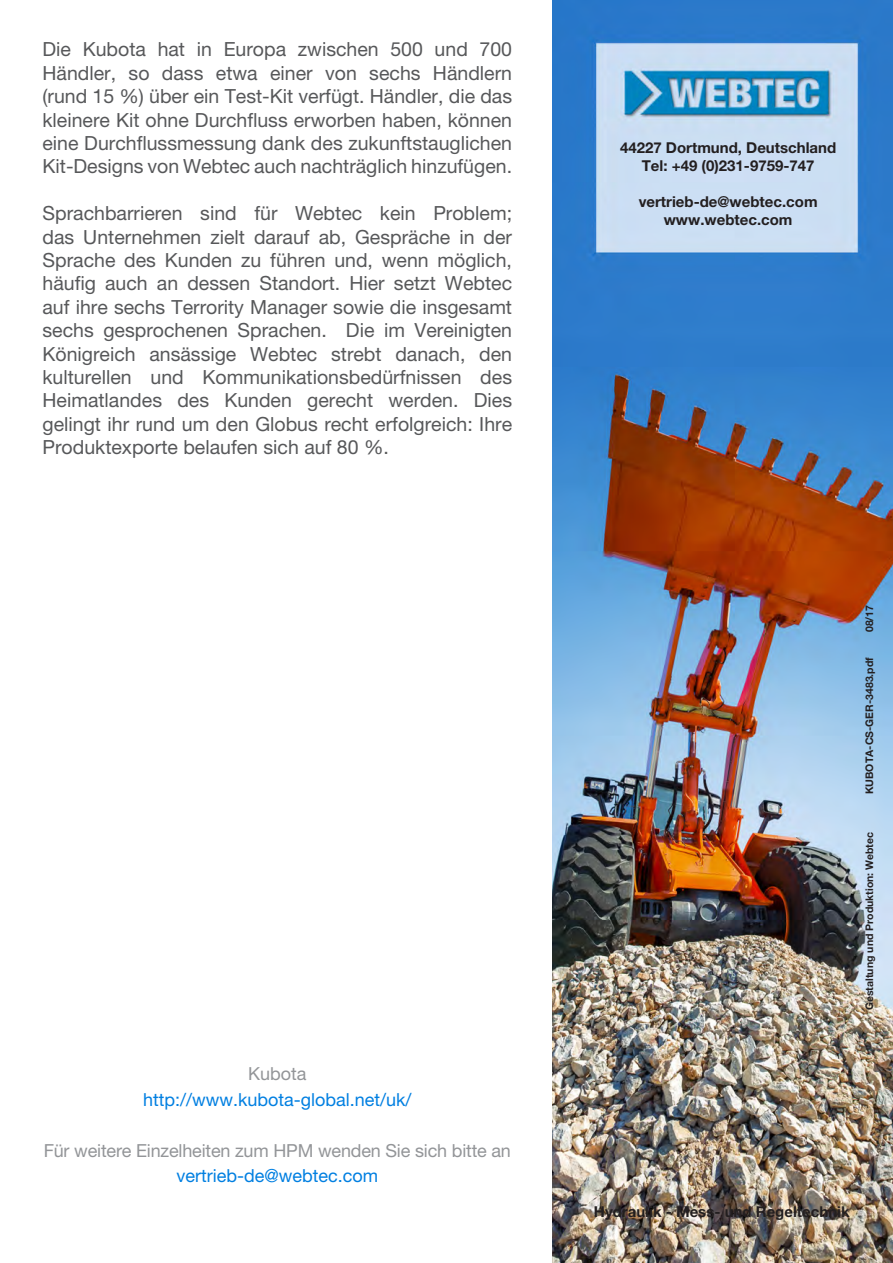
<style>
.page{position:relative;width:893px;height:1263px;background:#fff}
.page>*{position:absolute;margin:0;border:0;box-sizing:border-box;transform-origin:0 0}
.t1{font:19.5px/23.4px "Helvetica Neue LT Std";color:#57585a;text-align:justify}
.t2{font:18px "Helvetica Neue LT Std";letter-spacing:-.01em;color:#939598}
.t3{font:18px "Helvetica Neue LT Std";color:#007fe1}
.t4{font:700 15px "Helvetica Neue LT Std";color:#231f20}
.t5{font:700 10.5px "Helvetica Neue LT Std";color:#231f20}
</style>
<div class="page">
<img style="left:553px;top:0;width:340px;height:1263px">
<p class="t1" style="left:43px;top:38px;width:471px">Die Kubota hat in Europa zwischen 500 und 700<br>Händler, so dass etwa einer von sechs Händlern (rund 15 %) über ein Test-Kit verfügt. Händler, die das kleinere Kit ohne Durchfluss erworben haben, können eine Durchflussmessung dank des zukunftstauglichen Kit-Designs von Webtec auch nachträglich hinzufügen.</p>
<p class="t1" style="left:43px;top:201px;width:471px">Sprachbarrieren sind für Webtec kein Problem; das Unternehmen zielt darauf ab, Gespräche in der Sprache des Kunden zu führen und, wenn möglich, häufig auch an dessen Standort. Hier setzt Webtec auf ihre sechs Terrority Manager sowie die insgesamt sechs gesprochenen Sprachen. Die im Vereinigten Königreich ansässige Webtec strebt danach, den kulturellen und Kommunikationsbedürfnissen des Heimatlandes des Kunden gerecht werden. Dies gelingt ihr rund um den Globus recht erfolgreich: Ihre Produktexporte belaufen sich auf 80 %.</p>
<p class="t2" style="left:248px;top:1063px;width:60px">Kubota</p>
<p class="t3" style="left:143px;top:1088px;width:270px">http://www.kubota-global.net/uk/</p>
<p class="t2" style="left:44px;top:1139px;width:469px">Für weitere Einzelheiten zum HPM wenden Sie sich bitte an</p>
<p class="t3" style="left:176px;top:1165px;width:203px">vertrieb-de@webtec.com</p>
<p class="t4" style="left:620px;top:138px;width:218px">44227 Dortmund, Deutschland</p>
<p class="t4" style="left:642px;top:156px;width:174px">Tel: +49 (0)231-9759-747</p>
<p class="t4" style="left:639px;top:192px;width:180px">vertrieb-de@webtec.com</p>
<p class="t4" style="left:664px;top:210px;width:130px">www.webtec.com</p>
<p class="t5" style="left:863px;top:632px;width:29px;rotate:-90deg">08/17</p>
<p class="t5" style="left:863px;top:794px;width:138px;rotate:-90deg">KUBOTA-CS-GER-3483.pdf</p>
<p class="t5" style="left:863px;top:1010px;width:180px;rotate:-90deg">Gestaltung und Produktion: Webtec</p>
<p class="t4" style="left:594px;top:1202px;width:257px">Hydraulik - Mess- und Regeltechnik</p>
</div>
